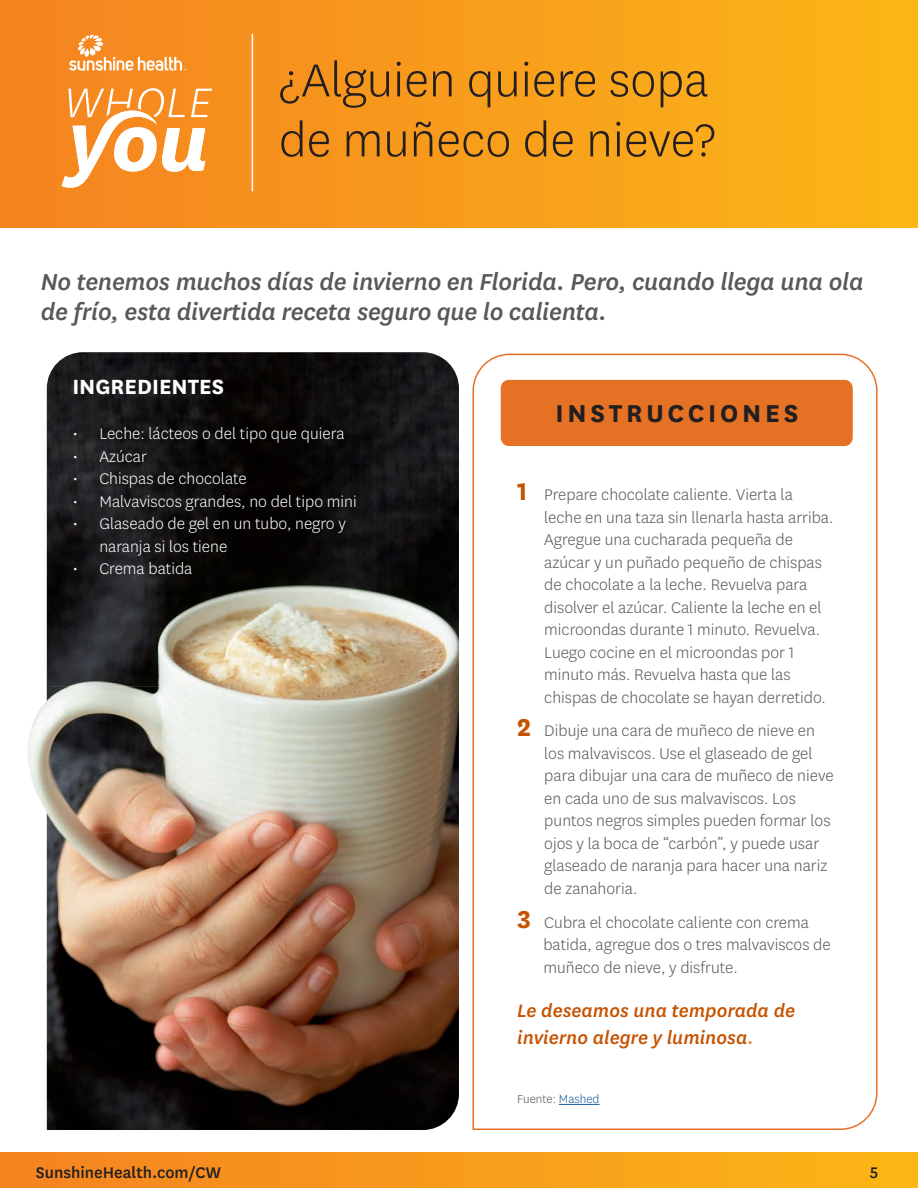
<style>
.page{position:relative;width:918px;height:1188px;background:#fff}
.page>*{position:absolute;margin:0;border:0;box-sizing:border-box;transform-origin:0 0}
.t1{font:300 54px/60px "Centene Sans";color:#231f20}
.t2{font:700 28.5px "Centene Sans";letter-spacing:.13em;color:#231f20}
.t3{font:italic 500 27px/30px "Centene Sans";letter-spacing:-.01em;color:#57585a}
.t4{font:700 24px "Centene Sans";color:#fff}
.t5{font:italic 500 21px/27px "Centene Sans";color:#c65300}
.t6{font:300 18px/22.5px "Centene Sans";color:#57585a}
.t7{font:300 18px/22.5px "Centene Sans";color:#fff}
.t8{font:500 18px "Centene Sans";color:#231f20}
.t9{font:300 13.5px "Centene Sans";color:#57585a}
.s1{color:#58595b}
.s2{font-size:19.5px}
.s3{font-weight:700;font-size:28.5px;color:#c65300}
.s4{font-weight:700;font-size:28.5px;color:#ea8a46}
.s5{color:#ea8a46}
.s6{color:#175d9e}
</style>
<div class="page">
<div style="left:0;top:1153px;width:918px;height:35px;background:linear-gradient(to right,#f48221,#fbb617)"></div>
<div style="left:0;top:0;width:918px;height:228px;background:linear-gradient(to right,#f48221,#fbb617)"></div>
<svg style="left:69px;top:35px;width:117px;height:36px;background:#f7a14c"></svg>
<svg style="left:62px;top:88px;width:150px;height:100px"></svg>
<hr style="left:252px;top:34px;width:1px;height:157px;background:#fff">
<svg style="left:472px;top:353px;width:406px;height:777px"></svg>
<img style="left:27px;top:352px;width:432px;height:772px">
<div style="left:501px;top:381px;width:351px;height:64px;background:#e57124;border-radius:7px"></div>
<div style="left:501px;top:380px;width:352px;height:66px;border:2px solid #e57124;border-radius:7px"></div>
<hr style="left:559px;top:1104px;width:41px;height:1px;background:#175d9e">
<h2 class="t1" style="left:279px;top:48px;width:439px">¿Alguien quiere sopa de muñeco de nieve?</h2>
<h3 class="t3" style="left:41px;top:266px;width:824px">N<span class="s1">o tenemos muchos días de invierno en F</span>lorida. Pero, cuando llega una ola de frío, esta divertida receta seguro que lo calienta.</h3>
<h4 class="t4" style="left:72px;top:370px;width:153px">INGREDIENTES</h4>
<p class="t7" style="left:72px;top:422px;width:274px"><span class="s2">•</span> Leche: lácteos o del tipo que quiera</p>
<p class="t7" style="left:72px;top:445px;width:76px"><span class="s2">•</span> Azúcar</p>
<p class="t7" style="left:72px;top:467px;width:176px"><span class="s2">•</span> Chispas de chocolate</p>
<p class="t7" style="left:72px;top:490px;width:286px"><span class="s2">•</span> Malvaviscos grandes, no del tipo mini</p>
<p class="t7" style="left:99px;top:512px;width:248px;text-indent:-27px"><span class="s2">•</span> Glaseado de gel en un tubo, negro y naranja si los tiene</p>
<p class="t7" style="left:72px;top:557px;width:122px"><span class="s2">•</span> Crema batida</p>
<h4 class="t2" style="left:555px;top:393px;width:244px">INSTRUCCIONES</h4>
<p class="t6" style="left:544px;top:483px;width:291px;text-indent:-27px"><span class="s3">1</span> Prepare chocolate caliente. Vierta la leche en una taza sin llenarla hasta arriba.<br>Agregue una cucharada pequeña de azúcar y un puñado pequeño de chispas de chocolate a la leche. Revuelva para disolver el azúcar. Caliente la leche en el microondas durante 1 minuto. Revuelva.<br>Luego cocine en el microondas por 1 minuto más. Revuelva hasta que las chispas de chocolate se hayan derretido.</p>
<p class="t6" style="left:544px;top:719px;width:291px;text-indent:-27px"><span class="s3">2</span> <span class="s4">?</span>Dibuje una cara de muñeco de nieve en los malvaviscos. Use el glaseado de gel para dibujar una cara de muñeco de nieve en cada uno de sus malvaviscos. Los puntos negros simples pueden formar los ojos y la boca de “carbón”, y puede usar glaseado de naranja para hacer una nariz de zanahoria.</p>
<p class="t6" style="left:543px;top:910px;width:289px;text-indent:-26px"><span class="s3">3</span> Cubra el chocolate caliente con crema batida, agregue dos o tres malvaviscos de muñeco de nieve, y disfrute.</p>
<p class="t5" style="left:517px;top:996px;width:279px">Le deseamos una temporada de invierno alegre y luminosa<span class="s5">.</span></p>
<p class="t9" style="left:517px;top:1091px;width:84px">Fuente: <span class="s6">Mashed</span></p>
<p class="t8" style="left:36px;top:1160px;width:187px">SunshineHealth.com/CW</p>
<p class="t8" style="left:870px;top:1160px;width:10px">5</p>
</div>
